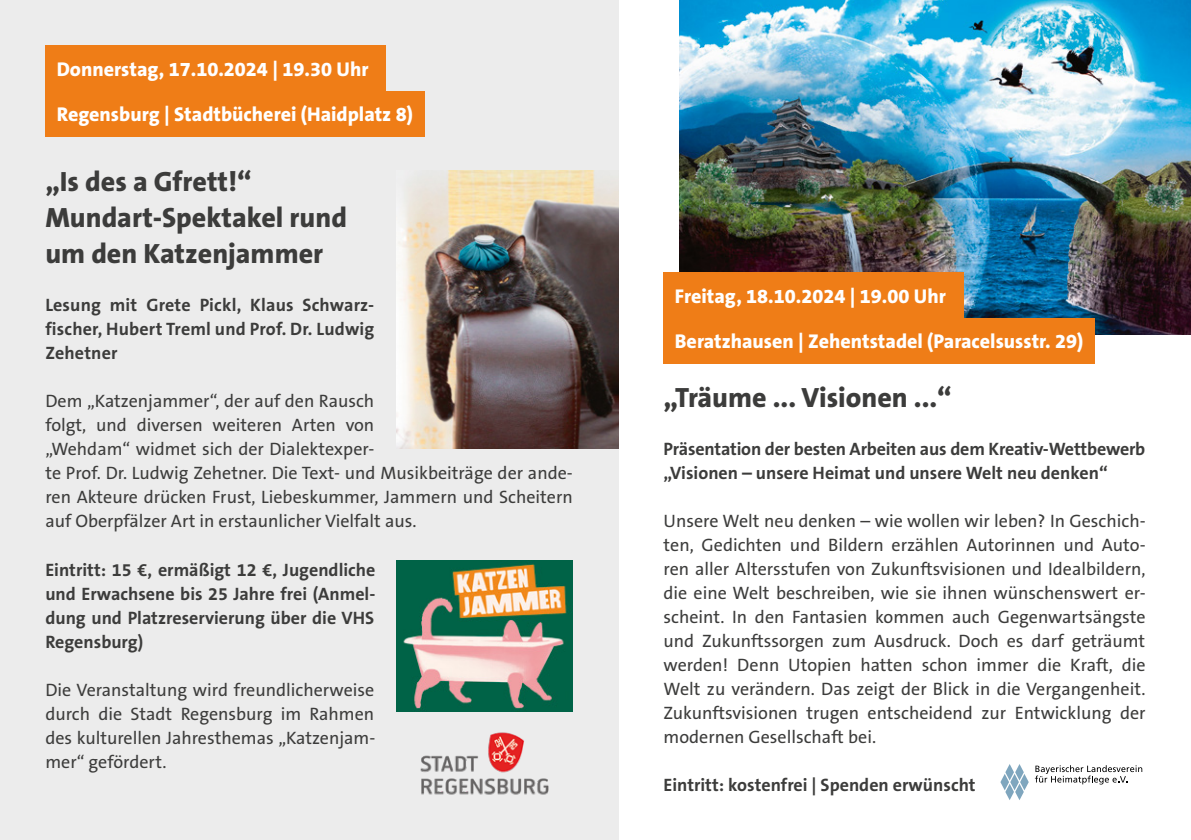
<style>
.page{position:relative;width:1191px;height:840px;background:#fff}
.page>*{position:absolute;margin:0;border:0;box-sizing:border-box;transform-origin:0 0}
.t1{font:800 28px/36px "The Sans B8";color:#3c3c3b}
.t2{font:800 20px "The Sans B8";color:#fff}
.t3{font:18px/24px "The Sans B5 Plain";color:#3c3c3b;text-align:justify}
.t4{font:700 18px/24px "The Sans B7";color:#3c3c3b;text-align:justify}
</style>
<div class="page">
<img style="left:679px;top:0;width:512px;height:334px">
<div style="left:0;top:0;width:618px;height:839px;background:#ececec"></div>
<div style="left:45px;top:45px;width:341px;height:46px;background:#ef7d17"></div>
<div style="left:663px;top:272px;width:301px;height:45px;background:#ef7d17"></div>
<div style="left:45px;top:91px;width:380px;height:45px;background:#ef7d17"></div>
<div style="left:663px;top:317px;width:431px;height:46px;background:#ef7d17"></div>
<img style="left:397px;top:170px;width:221px;height:278px">
<img style="left:420px;top:732px;width:129px;height:63px">
<img style="left:397px;top:560px;width:176px;height:150px">
<svg style="left:1035px;top:765px;width:107px;height:19px"></svg>
<svg style="left:1000px;top:764px;width:28px;height:35px"></svg>
<p class="t2" style="left:57px;top:58px;width:313px">Donnerstag, 17.10.2024 | 19.30 Uhr</p>
<p class="t2" style="left:57px;top:103px;width:358px">Regensburg | Stadtbücherei (Haidplatz 8)</p>
<h1 class="t1" style="left:45px;top:165px;width:303px">„Is des a Gfrett!“<br>Mundart-Spektakel rund um den Katzenjammer</h1>
<p class="t4" style="left:45px;top:294px;width:330px">Lesung mit Grete Pickl, Klaus Schwarz&shy;fischer, Hubert Treml und Prof. Dr. Ludwig Zehetner</p>
<p class="t3" style="left:45px;top:390px;width:529px;text-align:left">Dem „Katzenjammer“, der auf den Rausch<br>folgt, und diversen weiteren Arten von<br>„Wehdam“ widmet sich der Dialektexper-<br>te Prof. Dr. Ludwig Zehetner. Die Text- und Musikbeiträge der ande&shy;ren Akteure drücken Frust, Liebeskummer, Jammern und Scheitern auf Oberpfälzer Art in erstaunlicher Vielfalt aus.</p>
<p class="t4" style="left:45px;top:558px;width:331px">Eintritt: 15 €, ermäßigt 12 €, Jugendliche und Erwachsene bis 25 Jahre frei (Anmel&shy;dung und Platzreservierung über die VHS Regensburg)</p>
<p class="t3" style="left:45px;top:678px;width:331px">Die Veranstaltung wird freundlicherweise durch die Stadt Regensburg im Rahmen des kulturellen Jahresthemas „Katzenjam&shy;mer“ gefördert.</p>
<p class="t2" style="left:675px;top:285px;width:272px">Freitag, 18.10.2024 | 19.00 Uhr</p>
<p class="t2" style="left:675px;top:330px;width:410px">Beratzhausen | Zehentstadel (Paracelsusstr. 29)</p>
<h1 class="t1" style="left:663px;top:380px;width:290px">„Träume ... Visionen ...“</h1>
<p class="t4" style="left:663px;top:437px;width:483px">Präsentation der besten Arbeiten aus dem Kreativ-Wettbewerb „Visionen – unsere Heimat und unsere Welt neu denken“</p>
<p class="t3" style="left:663px;top:509px;width:483px">Unsere Welt neu denken – wie wollen wir leben? In Geschich&shy;ten, Gedichten und Bildern erzählen Autorinnen und Auto&shy;ren aller Altersstufen von Zukunftsvisionen und Idealbildern, die eine Welt beschreiben, wie sie ihnen wünschenswert er&shy;scheint. In den Fantasien kommen auch Gegenwartsängste und Zukunftssorgen zum Ausdruck. Doch es darf geträumt werden! Denn Utopien hatten schon immer die Kraft, die Welt zu verändern. Das zeigt der Blick in die Vergangenheit.<br>Zukunftsvisionen trugen entscheidend zur Entwicklung der modernen Gesellschaft bei.</p>
<p class="t4" style="left:663px;top:773px;width:313px">Eintritt: kostenfrei | Spenden erwünscht</p>
</div>
